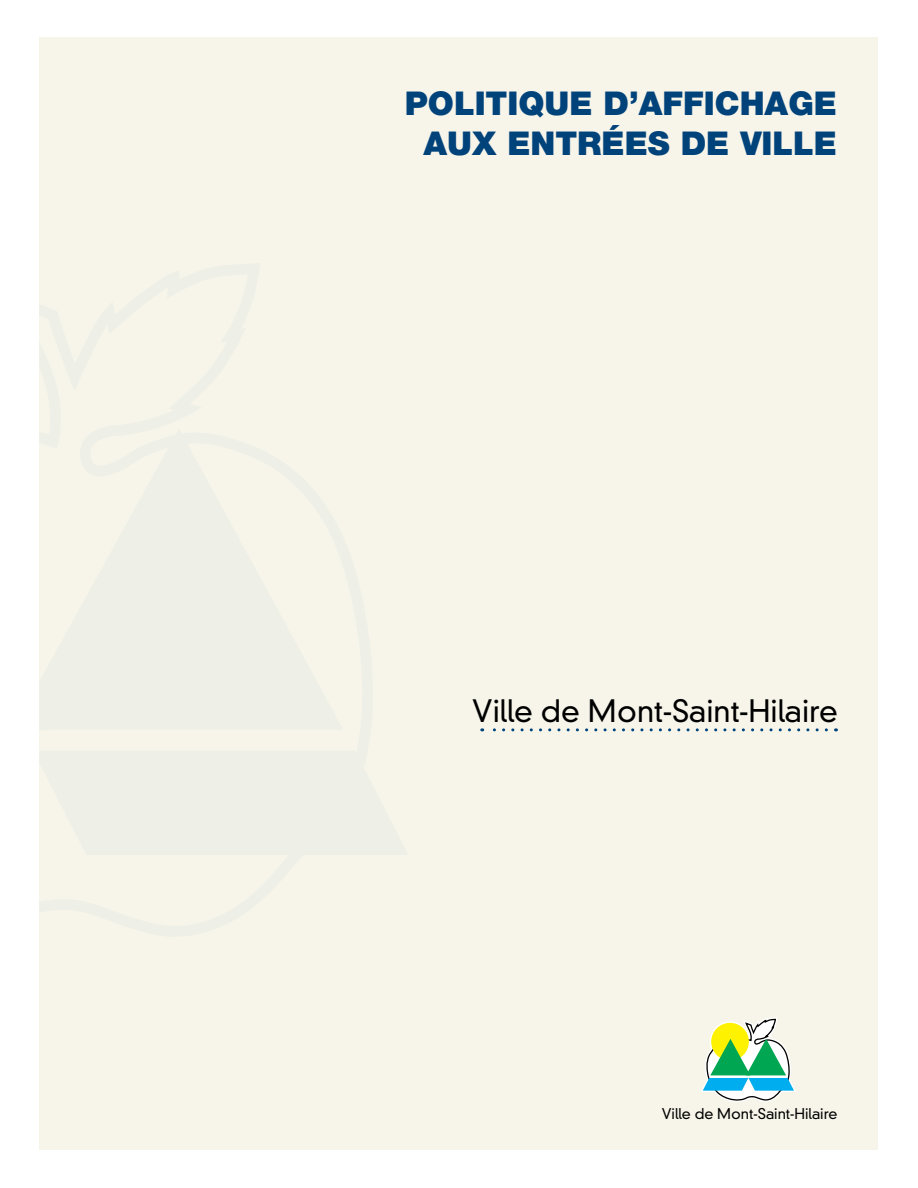
<style>
.page{position:relative;width:918px;height:1188px;background:#fff}
.page>*{position:absolute;margin:0;border:0;box-sizing:border-box;transform-origin:0 0}
.t1{font:900 32.85px/39.5px "Helvetica Neue LT Std";color:#00427a;text-align:center}
.t2{font:300 29.85px "DIN Neuzeit Grotesk Std";color:#000}
.t3{font:300 14.4px "DIN Neuzeit Grotesk Std";color:#000}
</style>
<div class="page">
<div style="left:40px;top:37px;width:838px;height:1112px;background:#f7f5ea"></div>
<svg style="left:701px;top:1017px;width:95px;height:85px"></svg>
<svg style="left:39px;top:428px;width:1px;height:302px"></svg>
<svg style="left:482px;top:728px;width:344px;height:3px"></svg>
<p class="t1" style="left:405px;top:84px;width:434px">POLITIQUE D’AFFICHAGE<br>AUX ENTRÉES DE VILLE</p>
<p class="t2" style="left:472px;top:693px;width:367px">Ville de Mont-Saint-Hilaire</p>
<p class="t3" style="left:662px;top:1105px;width:177px">Ville de Mont-Saint-Hilaire</p>
</div>
